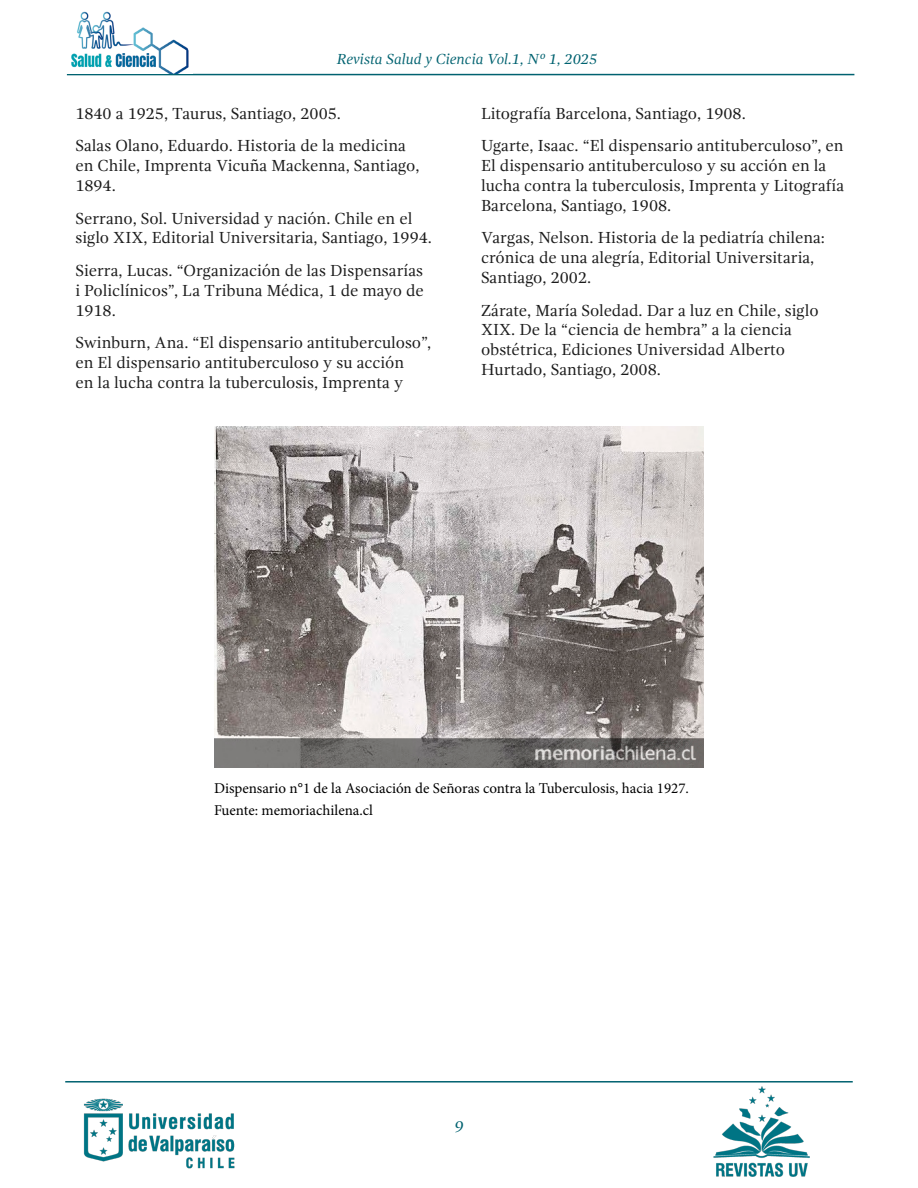
<style>
.page{position:relative;width:918px;height:1188px;background:#fff}
.page>*{position:absolute;margin:0;border:0;box-sizing:border-box;transform-origin:0 0}
.t1{font:16.5px/19.8px "Gandhi Serif";color:#1b1b1b}
.t2{font:italic 16.5px "Gandhi Serif";color:#006270}
.t3{font:15px/21.6px "Minion Pro";color:#010001}
.t4{font:italic 15px "Gandhi Serif";color:#006270}
</style>
<div class="page">
<hr style="left:67px;top:74px;width:787px;height:1px;background:#006270">
<img style="left:71px;top:11px;width:118px;height:63px">
<img style="left:83px;top:1098px;width:152px;height:71px">
<img style="left:713px;top:1087px;width:97px;height:90px">
<hr style="left:65px;top:1081px;width:788px;height:2px;background:#006270">
<img style="left:214px;top:426px;width:490px;height:342px">
<p class="t4" style="left:337px;top:50px;width:262px">Revista Salud y Ciencia Vol.1, Nº 1, 2025</p>
<p class="t1" style="left:75px;top:97px;width:332px;line-height:32.5px">1840 a 1925, Taurus, Santiago, 2005.<br>Salas Olano, Eduardo. Historia de la medicina</p>
<p class="t1" style="left:75px;top:156px;width:346px">en Chile, Imprenta Vicuña Mackenna, Santiago,<br>1894.</p>
<p class="t1" style="left:75px;top:208px;width:358px">Serrano, Sol. Universidad y nación. Chile en el siglo XIX, Editorial Universitaria, Santiago, 1994.</p>
<p class="t1" style="left:75px;top:261px;width:350px;text-align:justify">Sierra, Lucas. “Organización de las Dispensarías i Policlínicos”, La Tribuna Médica, 1 de mayo de 1918.</p>
<p class="t1" style="left:75px;top:333px;width:357px">Swinburn, Ana. “El dispensario antituberculoso”, en El dispensario antituberculoso y su acción<br>en la lucha contra la tuberculosis, Imprenta y</p>
<p class="t1" style="left:481px;top:97px;width:364px;line-height:32.5px">Litografía Barcelona, Santiago, 1908.<br>Ugarte, Isaac. “El dispensario antituberculoso”, en</p>
<p class="t1" style="left:481px;top:156px;width:365px">El dispensario antituberculoso y su acción en la lucha contra la tuberculosis, Imprenta y Litografía<br>Barcelona, Santiago, 1908.</p>
<p class="t1" style="left:481px;top:228px;width:346px">Vargas, Nelson. Historia de la pediatría chilena: crónica de una alegría, Editorial Universitaria,<br>Santiago, 2002.</p>
<p class="t1" style="left:481px;top:300px;width:339px">Zárate, María Soledad. Dar a luz en Chile, siglo XIX. De la “ciencia de hembra” a la ciencia obstétrica, Ediciones Universidad Alberto Hurtado, Santiago, 2008.</p>
<p class="t3" style="left:214px;top:778px;width:477px">Dispensario n°1 de la Asociación de Señoras contra la Tuberculosis, hacia 1927.<br>Fuente: memoriachilena.cl</p>
<p class="t2" style="left:454px;top:1118px;width:11px">9</p>
</div>
